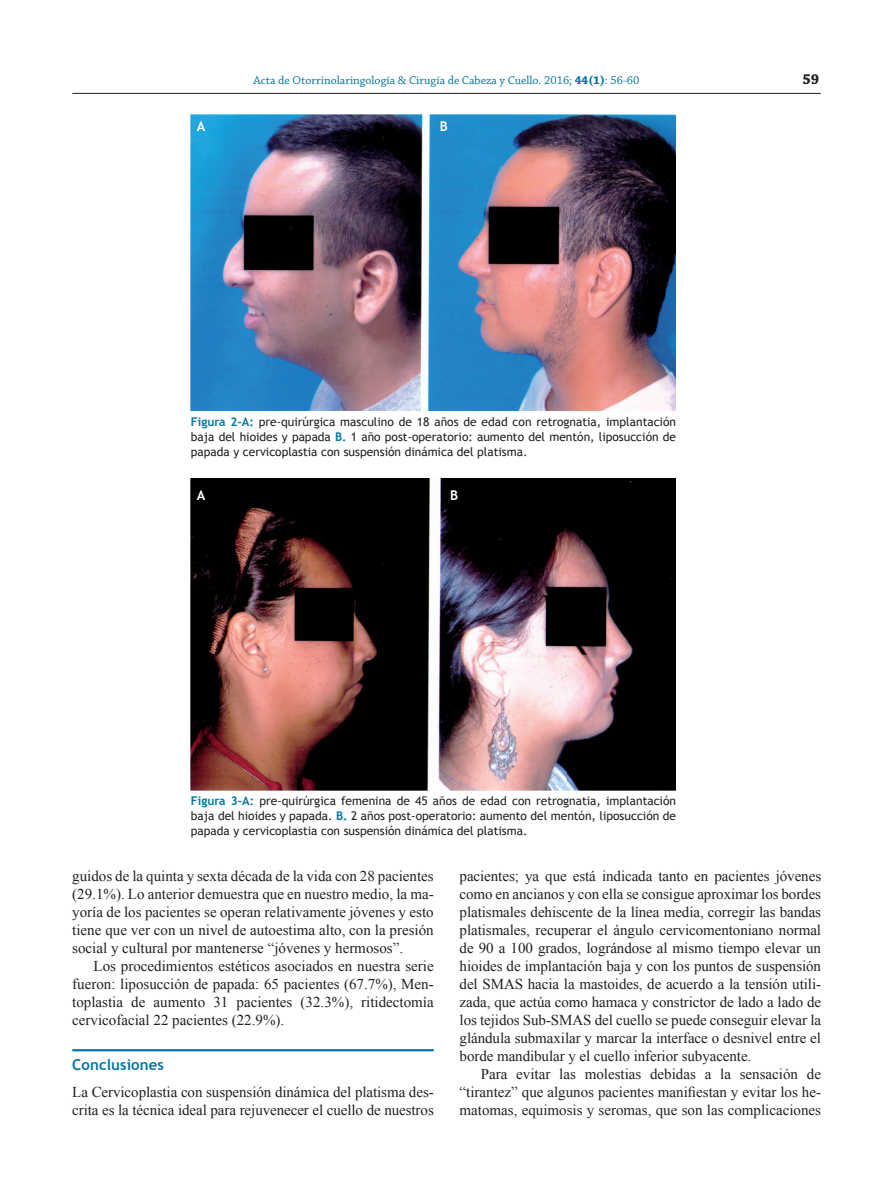
<style>
.page{position:relative;width:893px;height:1191px;background:#fff}
.page>*{position:absolute;margin:0;border:0;box-sizing:border-box;transform-origin:0 0}
.t1{font:15px/18px "Times New Roman";letter-spacing:-.005em;color:#231f20;text-align:justify}
.t2{font:700 15px "Trebuchet MS";letter-spacing:.005em;color:#0076a3}
.t3{font:700 15px "Chaparral Pro";color:#231f20}
.t4{font:700 13.5px "Trebuchet MS";color:#fff}
.t5{font:12px/15px "Trebuchet MS";color:#231f20;text-align:justify}
.t6{font:12px "Chaparral Pro";color:#0076a3}
.s1{font-weight:700}
.s2{font-weight:700;color:#0076a3}
</style>
<div class="page">
<hr style="left:72px;top:93px;width:749px;height:1px;background:#231f20">
<hr style="left:72px;top:1049px;width:362px;height:2px;background:#0076a3">
<img style="left:191px;top:115px;width:484px;height:296px">
<img style="left:191px;top:478px;width:484px;height:312px">
<p class="t6" style="left:254px;top:74px;width:387px">Acta de Otorrinolaringología &amp; Cirugía de Cabeza y Cuello. 2016; <span class="s1">44(1)</span>: 56-60</p>
<p class="t3" style="left:802px;top:71px;width:18px">59</p>
<p class="t4" style="left:197px;top:118px;width:10px">A</p>
<p class="t4" style="left:440px;top:118px;width:10px">B</p>
<p class="t5" style="left:191px;top:414px;width:487px"><span class="s2">Figura 2-A:</span> pre-quirúrgica masculino de 18 años de edad con retrognatia, implantación baja del hioides y papada <span class="s2">B.</span> 1 año post-operatorio: aumento del mentón, liposucción de papada y cervicoplastia con suspensión dinámica del platisma.</p>
<p class="t4" style="left:197px;top:487px;width:10px">A</p>
<p class="t4" style="left:450px;top:487px;width:10px">B</p>
<p class="t5" style="left:191px;top:793px;width:487px"><span class="s2">Figura 3-A:</span> pre-quirúrgica femenina de 45 años de edad con retrognatia, implantación baja del hioides y papada. <span class="s2">B.</span> 2 años post-operatorio: aumento del mentón, liposucción de papada y cervicoplastia con suspensión dinámica del platisma.</p>
<p class="t1" style="left:72px;top:867px;width:363px">guidos de la quinta y sexta década de la vida con 28 pacientes (29.1%). Lo anterior demuestra que en nuestro medio, la ma&shy;yoría de los pacientes se operan relativamente jóvenes y esto tiene que ver con un nivel de autoestima alto, con la presión social y cultural por mantenerse “jóvenes y hermosos”.</p>
<p class="t1" style="left:72px;top:957px;width:363px;text-indent:21px">Los procedimientos estéticos asociados en nuestra serie fueron: liposucción de papada: 65 pacientes (67.7%), Men&shy;toplastia de aumento 31 pacientes (32.3%), ritidectomía cervicofacial 22 pacientes (22.9%).</p>
<p class="t2" style="left:72px;top:1055px;width:93px">Conclusiones</p>
<p class="t1" style="left:72px;top:1083px;width:363px">La Cervicoplastia con suspensión dinámica del platisma des&shy;crita es la técnica ideal para rejuvenecer el cuello de nuestros</p>
<p class="t1" style="left:460px;top:867px;width:363px">pacientes; ya que está indicada tanto en pacientes jóvenes como en ancianos y con ella se consigue aproximar los bordes platismales dehiscente de la línea media, corregir las bandas platismales, recuperar el ángulo cervicomentoniano normal de 90 a 100 grados, lográndose al mismo tiempo elevar un hioides de implantación baja y con los puntos de suspensión del SMAS hacia la mastoides, de acuerdo a la tensión utili&shy;zada, que actúa como hamaca y constrictor de lado a lado de los tejidos Sub-SMAS del cuello se puede conseguir elevar la glándula submaxilar y marcar la interface o desnivel entre el borde mandibular y el cuello inferior subyacente.</p>
<p class="t1" style="left:460px;top:1065px;width:363px;text-indent:21px">Para evitar las molestias debidas a la sensación de “tirantez” que algunos pacientes manifiestan y evitar los he&shy;matomas, equimosis y seromas, que son las complicaciones</p>
</div>
